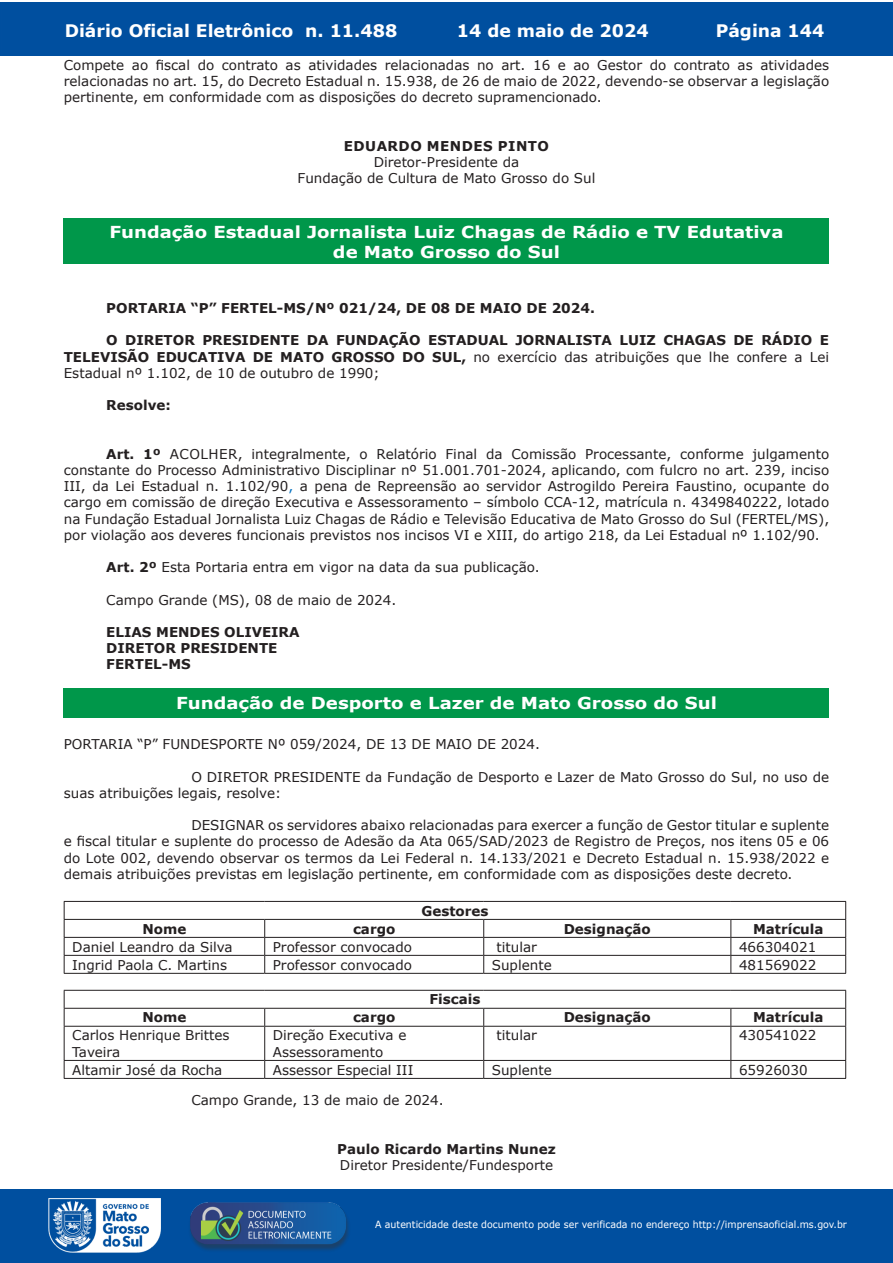
<style>
.page{position:relative;width:893px;height:1263px;background:#fff}
.page>*{position:absolute;margin:0;border:0;box-sizing:border-box;transform-origin:0 0}
.t1{font:700 17.25px "Verdana";color:#fff}
.t2{font:700 16.5px/19.8px "Verdana";color:#fff;text-align:center;scale:1.1 1}
.t3{font:13.5px/16.2px "Verdana";color:#231f20;text-align:justify}
.t4{font:700 13.5px/16.2px "Verdana";color:#231f20;text-align:justify}
.t5{font:700 13.5px "Verdana";letter-spacing:.035em;color:#231f20}
.t6{font:9.9px "Verdana";color:#fff;scale:.95 1}
.s1{font-weight:400}
.s2{font-weight:700}
.s3{color:#006fc0}
</style>
<div class="page">
<div style="left:0;top:2px;width:893px;height:53px;background:#004f9f"></div>
<div style="left:1px;top:1189px;width:892px;height:74px;background:#004f9f"></div>
<img style="left:49px;top:1198px;width:111px;height:54px">
<img style="left:185px;top:1201px;width:168px;height:54px">
<div style="left:64px;top:218px;width:765px;height:46px;background:#00974a"></div>
<div style="left:64px;top:688px;width:765px;height:30px;background:#00974a"></div>
<hr style="left:64px;top:901px;width:201px;height:1px;background:#231f20">
<hr style="left:265px;top:901px;width:219px;height:1px;background:#231f20">
<hr style="left:484px;top:901px;width:247px;height:1px;background:#231f20">
<hr style="left:731px;top:901px;width:115px;height:1px;background:#231f20">
<hr style="left:64px;top:919px;width:201px;height:1px;background:#231f20">
<hr style="left:265px;top:919px;width:219px;height:1px;background:#231f20">
<hr style="left:484px;top:919px;width:247px;height:1px;background:#231f20">
<hr style="left:731px;top:919px;width:115px;height:1px;background:#231f20">
<hr style="left:64px;top:937px;width:201px;height:1px;background:#231f20">
<hr style="left:265px;top:937px;width:219px;height:1px;background:#231f20">
<hr style="left:484px;top:937px;width:247px;height:1px;background:#231f20">
<hr style="left:731px;top:937px;width:115px;height:1px;background:#231f20">
<hr style="left:64px;top:955px;width:201px;height:1px;background:#231f20">
<svg style="left:64px;top:902px;width:1px;height:71px"></svg>
<hr style="left:265px;top:955px;width:219px;height:1px;background:#231f20">
<svg style="left:264px;top:920px;width:1px;height:53px"></svg>
<hr style="left:484px;top:955px;width:247px;height:1px;background:#231f20">
<svg style="left:483px;top:920px;width:1px;height:53px"></svg>
<hr style="left:731px;top:955px;width:115px;height:1px;background:#231f20">
<svg style="left:730px;top:920px;width:1px;height:53px"></svg>
<svg style="left:845px;top:902px;width:1px;height:71px"></svg>
<hr style="left:64px;top:973px;width:201px;height:1px;background:#231f20">
<hr style="left:265px;top:973px;width:219px;height:1px;background:#231f20">
<hr style="left:484px;top:973px;width:247px;height:1px;background:#231f20">
<hr style="left:731px;top:973px;width:115px;height:1px;background:#231f20">
<hr style="left:64px;top:990px;width:201px;height:1px;background:#231f20">
<hr style="left:265px;top:990px;width:219px;height:1px;background:#231f20">
<hr style="left:484px;top:990px;width:247px;height:1px;background:#231f20">
<hr style="left:731px;top:990px;width:115px;height:1px;background:#231f20">
<hr style="left:64px;top:1008px;width:201px;height:1px;background:#231f20">
<svg style="left:64px;top:991px;width:1px;height:35px"></svg>
<hr style="left:265px;top:1008px;width:219px;height:1px;background:#231f20">
<svg style="left:264px;top:1009px;width:1px;height:17px"></svg>
<hr style="left:484px;top:1008px;width:247px;height:1px;background:#231f20">
<svg style="left:483px;top:1009px;width:1px;height:17px"></svg>
<hr style="left:731px;top:1008px;width:115px;height:1px;background:#231f20">
<svg style="left:730px;top:1009px;width:1px;height:17px"></svg>
<svg style="left:845px;top:991px;width:1px;height:35px"></svg>
<hr style="left:64px;top:1026px;width:201px;height:1px;background:#231f20">
<hr style="left:64px;top:1026px;width:1px;height:34px;background:#231f20">
<hr style="left:265px;top:1026px;width:219px;height:1px;background:#231f20">
<hr style="left:264px;top:1026px;width:1px;height:34px;background:#231f20">
<hr style="left:484px;top:1026px;width:247px;height:1px;background:#231f20">
<hr style="left:483px;top:1026px;width:1px;height:34px;background:#231f20">
<hr style="left:731px;top:1026px;width:115px;height:1px;background:#231f20">
<hr style="left:730px;top:1026px;width:1px;height:34px;background:#231f20">
<hr style="left:845px;top:1026px;width:1px;height:34px;background:#231f20">
<hr style="left:64px;top:1060px;width:201px;height:1px;background:#231f20">
<svg style="left:64px;top:1061px;width:1px;height:17px"></svg>
<hr style="left:265px;top:1060px;width:219px;height:1px;background:#231f20">
<svg style="left:264px;top:1061px;width:1px;height:17px"></svg>
<hr style="left:484px;top:1060px;width:247px;height:1px;background:#231f20">
<svg style="left:483px;top:1061px;width:1px;height:17px"></svg>
<hr style="left:731px;top:1060px;width:115px;height:1px;background:#231f20">
<svg style="left:730px;top:1061px;width:1px;height:17px"></svg>
<svg style="left:845px;top:1061px;width:1px;height:17px"></svg>
<hr style="left:64px;top:1078px;width:201px;height:1px;background:#231f20">
<hr style="left:265px;top:1078px;width:219px;height:1px;background:#231f20">
<hr style="left:484px;top:1078px;width:247px;height:1px;background:#231f20">
<hr style="left:731px;top:1078px;width:115px;height:1px;background:#231f20">
<p class="t1" style="left:65px;top:18px;width:334px">Diário Oficial Eletrônico n. 11.488</p>
<p class="t1" style="left:457px;top:18px;width:193px">14 de maio de 2024</p>
<p class="t1" style="left:716px;top:18px;width:110px">Página 144</p>
<p class="t3" style="left:64px;top:57px;width:767px">Compete ao fiscal do contrato as atividades relacionadas no art. 16 e ao Gestor do contrato as atividades relacionadas no art. 15, do Decreto Estadual n. 15.938, de 26 de maio de 2022, devendo-se observar a legislação pertinente, em conformidade com as disposições do decreto supramencionado.</p>
<p class="t5" style="left:344px;top:136px;width:207px">EDUARDO MENDES PINTO</p>
<p class="t3" style="left:298px;top:154px;width:299px;text-align:center">Diretor-Presidente da<br>Fundação de Cultura de Mato Grosso do Sul</p>
<p class="t2" style="left:109px;top:221px;width:614px">Fundação Estadual Jornalista Luiz Chagas de Rádio e TV Edutativa de Mato Grosso do Sul</p>
<p class="t4" style="left:106px;top:300px;width:490px">PORTARIA “P” FERTEL-MS/Nº 021/24, DE 08 DE MAIO DE 2024.</p>
<p class="t4" style="left:64px;top:332px;width:767px;text-indent:43px">O DIRETOR PRESIDENTE DA FUNDAÇÃO ESTADUAL JORNALISTA LUIZ CHAGAS DE RÁDIO E TELEVISÃO EDUCATIVA DE MATO GROSSO DO SUL, <span class="s1">no exercício das atribuições que lhe confere a Lei Estadual nº 1.102, de 10 de outubro de 1990;</span></p>
<p class="t4" style="left:106px;top:397px;width:66px">Resolve:</p>
<p class="t3" style="left:64px;top:446px;width:767px;text-indent:43px"><span class="s2">Art. 1º</span> ACOLHER, integralmente, o Relatório Final da Comissão Processante, conforme julgamento constante do Processo Administrativo Disciplinar nº 51.001.701-2024, aplicando, com fulcro no art. 239, inciso III, da Lei Estadual n. 1.102/90<span class="s3">,</span> a pena de Repreensão ao servidor Astrogildo Pereira Faustino, ocupante do cargo em comissão de direção Executiva e Assessoramento – símbolo CCA-12, matrícula n. 4349840222, lotado na Fundação Estadual Jornalista Luiz Chagas de Rádio e Televisão Educativa de Mato Grosso do Sul (FERTEL/MS), por violação aos deveres funcionais previstos nos incisos VI e XIII, do artigo 218, da Lei Estadual nº 1.102/90.</p>
<p class="t3" style="left:106px;top:559px;width:435px"><span class="s2">Art. 2º</span> Esta Portaria entra em vigor na data da sua publicação.</p>
<p class="t3" style="left:106px;top:591px;width:291px">Campo Grande (MS), 08 de maio de 2024.</p>
<p class="t4" style="left:106px;top:624px;width:195px;text-align:left">ELIAS MENDES OLIVEIRA<br>DIRETOR PRESIDENTE<br>FERTEL-MS</p>
<p class="t2" style="left:176px;top:693px;width:493px">Fundação de Desporto e Lazer de Mato Grosso do Sul</p>
<p class="t3" style="left:64px;top:736px;width:478px">PORTARIA “P” FUNDESPORTE Nº 059/2024, DE 13 DE MAIO DE 2024.</p>
<p class="t3" style="left:64px;top:768px;width:767px;text-indent:128px">O DIRETOR PRESIDENTE da Fundação de Desporto e Lazer de Mato Grosso do Sul, no uso de suas atribuições legais, resolve:</p>
<p class="t3" style="left:64px;top:817px;width:767px;text-indent:128px">DESIGNAR os servidores abaixo relacionadas para exercer a função de Gestor titular e suplente e fiscal titular e suplente do processo de Adesão da Ata 065/SAD/2023 de Registro de Preços, nos itens 05 e 06 do Lote 002, devendo observar os termos da Lei Federal n. 14.133/2021 e Decreto Estadual n. 15.938/2022 e demais atribuições previstas em legislação pertinente, em conformidade com as disposições deste decreto.</p>
<p class="t4" style="left:421px;top:902px;width:69px">Gestores</p>
<p class="t4" style="left:142px;top:920px;width:45px">Nome</p>
<p class="t4" style="left:353px;top:920px;width:44px">cargo</p>
<p class="t4" style="left:564px;top:920px;width:89px">Designação</p>
<p class="t4" style="left:753px;top:920px;width:72px">Matrícula</p>
<p class="t3" style="left:72px;top:938px;width:162px">Daniel Leandro da Silva</p>
<p class="t3" style="left:273px;top:938px;width:141px">Professor convocado</p>
<p class="t3" style="left:497px;top:938px;width:42px">titular</p>
<p class="t3" style="left:739px;top:938px;width:79px">466304021</p>
<p class="t3" style="left:72px;top:956px;width:156px">Ingrid Paola C. Martins</p>
<p class="t3" style="left:273px;top:956px;width:141px">Professor convocado</p>
<p class="t3" style="left:492px;top:956px;width:61px">Suplente</p>
<p class="t3" style="left:739px;top:956px;width:79px">481569022</p>
<p class="t4" style="left:429px;top:991px;width:52px">Fiscais</p>
<p class="t4" style="left:142px;top:1009px;width:45px">Nome</p>
<p class="t4" style="left:353px;top:1009px;width:44px">cargo</p>
<p class="t4" style="left:564px;top:1009px;width:89px">Designação</p>
<p class="t4" style="left:753px;top:1009px;width:72px">Matrícula</p>
<p class="t3" style="left:72px;top:1027px;width:159px">Carlos Henrique Brittes<br>Taveira</p>
<p class="t3" style="left:273px;top:1027px;width:135px">Direção Executiva e<br>Assessoramento</p>
<p class="t3" style="left:497px;top:1027px;width:42px">titular</p>
<p class="t3" style="left:739px;top:1027px;width:79px">430541022</p>
<p class="t3" style="left:72px;top:1061px;width:152px">Altamir José da Rocha</p>
<p class="t3" style="left:273px;top:1061px;width:142px">Assessor Especial III</p>
<p class="t3" style="left:492px;top:1061px;width:61px">Suplente</p>
<p class="t3" style="left:739px;top:1061px;width:70px">65926030</p>
<p class="t3" style="left:191px;top:1092px;width:254px">Campo Grande, 13 de maio de 2024.</p>
<p class="t4" style="left:337px;top:1140px;width:220px">Paulo Ricardo Martins Nunez</p>
<p class="t3" style="left:340px;top:1157px;width:215px">Diretor Presidente/Fundesporte</p>
<p class="t6" style="left:375px;top:1218px;width:498px">A autenticidade deste documento pode ser verificada no endereço http://imprensaoficial.ms.gov.br</p>
</div>
